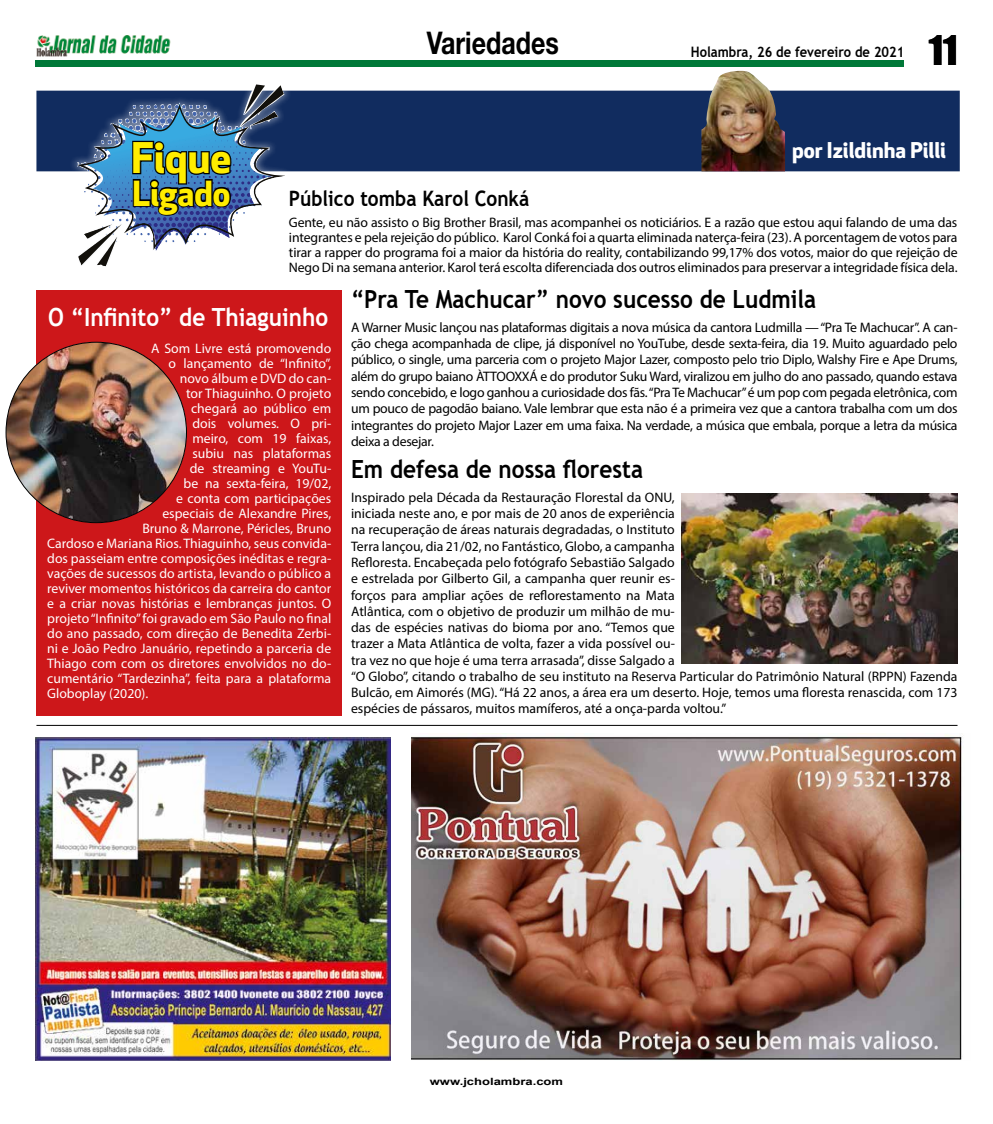
<style>
.page{position:relative;width:993px;height:1124px;background:#fff}
.page>*{position:absolute;margin:0;border:0;box-sizing:border-box;transform-origin:0 0}
.t1{font:700 41.25px "Apex New";color:#ffed00}
.t2{font:37.5px "Impact";color:#000}
.t3{font:700 33.75px "Apex New";color:#ffed00}
.t4{font:700 31.25px "Helvetica Neue";color:#000;scale:.8 1}
.t5{font:700 25px "Trebuchet MS";color:#000;scale:.9 1}
.t6{font:700 25px "Trebuchet MS";color:#fff;scale:.9 1}
.t7{font:700 21.25px "Trebuchet MS";color:#000;scale:.9 1}
.t8{font:700 21.25px "Apex New";color:#fff}
.t9{font:700 14.38px "Trebuchet MS";color:#000;scale:.9 1}
.t10{font:13.75px/16.2px "Myriad Pro";color:#000;text-align:justify}
.t11{font:13.75px "Myriad Pro";color:#fff}
.t12{font:700 10px "Arial";color:#000;scale:1.3 1}
</style>
<div class="page">
<div style="left:35px;top:60px;width:869px;height:7px;background:#007838"></div>
<img style="left:36px;top:35px;width:135px;height:22px">
<div style="left:36px;top:290px;width:305px;height:425px;background:#cd171a"></div>
<div style="left:36px;top:91px;width:923px;height:80px;background:#112c5f"></div>
<div style="left:69px;top:76px;width:223px;height:199px;background:#fff;opacity:.48"></div>
<svg style="left:77px;top:84px;width:207px;height:166px"></svg>
<img style="left:6px;top:342px;width:180px;height:180px;border-radius:90px">
<img style="left:701px;top:70px;width:83px;height:101px">
<img style="left:411px;top:733px;width:551px;height:326px">
<hr style="left:36px;top:725px;width:921px;height:1px;background:#000">
<img style="left:35px;top:737px;width:356px;height:322px">
<img style="left:681px;top:493px;width:276px;height:170px">
<h3 class="t4" style="left:426px;top:24px;width:166px">Variedades</h3>
<h1 class="t1" style="left:131px;top:134px;width:101px">Fique</h1>
<h3 class="t3" style="left:132px;top:173px;width:99px">Ligado</h3>
<h3 class="t7" style="left:289px;top:185px;width:268px">Público tomba Karol Conká</h3>
<p class="t9" style="left:690px;top:43px;width:239px">Holambra, 26 de fevereiro de 2021</p>
<h2 class="t2" style="left:928px;top:21px;width:30px">11</h2>
<h3 class="t8" style="left:791px;top:138px;width:155px">por Izildinha Pilli</h3>
<p class="t10" style="left:289px;top:214px;width:670px;line-height:15px">Gente, eu não assisto o Big Brother Brasil, mas acompanhei os noticiários. E a razão que estou aqui falando de uma das integrantes e pela rejeição do público. Karol Conká foi a quarta eliminada naterça-feira (23). A porcentagem de votos para tirar a rapper do programa foi a maior da história do reality, contabilizando 99,17% dos votos, maior do que rejeição de Nego Di na semana anterior. Karol terá escolta diferenciada dos outros eliminados para preservar a integridade física dela.</p>
<h3 class="t6" style="left:48px;top:301px;width:312px">O “Infinito” de Thiaguinho</h3>
<p class="t11" style="left:151px;top:340px;width:182px">A Som Livre está promovendo</p>
<p class="t11" style="left:168px;top:355px;width:164px">o lançamento de “Infinito”,</p>
<p class="t11" style="left:180px;top:370px;width:153px">novo álbum e DVD do can-</p>
<p class="t11" style="left:186px;top:385px;width:146px">tor Thiaguinho. O projeto</p>
<p class="t11" style="left:191px;top:400px;width:142px">chegará ao público em</p>
<p class="t11" style="left:192px;top:415px;width:140px">dois volumes. O pri-</p>
<p class="t11" style="left:192px;top:430px;width:140px">meiro, com 19 faixas,</p>
<p class="t11" style="left:192px;top:445px;width:140px">subiu nas plataformas</p>
<p class="t11" style="left:190px;top:460px;width:143px">de streaming e YouTu-</p>
<p class="t11" style="left:183px;top:475px;width:149px">be na sexta-feira, 19/02,</p>
<p class="t11" style="left:176px;top:490px;width:157px">e conta com participações</p>
<p class="t11" style="left:162px;top:505px;width:170px">especiais de Alexandre Pires,</p>
<p class="t11" style="left:142px;top:520px;width:190px">Bruno &amp; Marrone, Péricles, Bruno</p>
<p class="t11" style="left:47px;top:535px;width:285px">Cardoso e Mariana Rios. Thiaguinho, seus convida-</p>
<p class="t11" style="left:47px;top:550px;width:285px">dos passeiam entre composições inéditas e regra-</p>
<p class="t11" style="left:47px;top:565px;width:285px">vações de sucessos do artista, levando o público a</p>
<p class="t11" style="left:47px;top:580px;width:285px">reviver momentos históricos da carreira do cantor</p>
<p class="t11" style="left:47px;top:595px;width:285px">e a criar novas histórias e lembranças juntos. O</p>
<p class="t11" style="left:47px;top:610px;width:285px">projeto “Infinito” foi gravado em São Paulo no final</p>
<p class="t11" style="left:47px;top:625px;width:285px">do ano passado, com direção de Benedita Zerbi-</p>
<p class="t11" style="left:47px;top:640px;width:285px">ni e João Pedro Januário, repetindo a parceria de</p>
<p class="t11" style="left:47px;top:655px;width:285px">Thiago com com os diretores envolvidos no do-</p>
<p class="t11" style="left:47px;top:670px;width:285px">cumentário “Tardezinha”, feita para a plataforma</p>
<p class="t11" style="left:47px;top:685px;width:102px">Globoplay (2020).</p>
<h3 class="t5" style="left:351px;top:284px;width:518px">“Pra Te Machucar” novo sucesso de Ludmila</h3>
<p class="t10" style="left:351px;top:319px;width:607px">A Warner Music lançou nas plataformas digitais a nova música da cantora Ludmilla — “Pra Te Machucar”. A can&shy;ção chega acompanhada de clipe, já disponível no YouTube, desde sexta-feira, dia 19. Muito aguardado pelo público, o single, uma parceria com o projeto Major Lazer, composto pelo trio Diplo, Walshy Fire e Ape Drums, além do grupo baiano ÀTTOOXXÁ e do produtor Suku Ward, viralizou em julho do ano passado, quando estava sendo concebido, e logo ganhou a curiosidade dos fãs. “Pra Te Machucar” é um pop com pegada eletrônica, com um pouco de pagodão baiano. Vale lembrar que esta não é a primeira vez que a cantora trabalha com um dos integrantes do projeto Major Lazer em uma faixa. Na verdade, a música que embala, porque a letra da música deixa a desejar.</p>
<h3 class="t5" style="left:351px;top:454px;width:326px">Em defesa de nossa floresta</h3>
<p class="t10" style="left:351px;top:489px;width:607px;text-align:left">Inspirado pela Década da Restauração Florestal da ONU,<br>iniciada neste ano, e por mais de 20 anos de experiência<br>na recuperação de áreas naturais degradadas, o Instituto<br>Terra lançou, dia 21/02, no Fantástico, Globo, a campanha<br>Refloresta. Encabeçada pelo fotógrafo Sebastião Salgado<br>e estrelada por Gilberto Gil, a campanha quer reunir es-<br>forços para ampliar ações de reflorestamento na Mata<br>Atlântica, com o objetivo de produzir um milhão de mu-<br>das de espécies nativas do bioma por ano. “Temos que<br>trazer a Mata Atlântica de volta, fazer a vida possível ou-<br>tra vez no que hoje é uma terra arrasada”, disse Salgado a<br>“O Globo”, citando o trabalho de seu instituto na Reserva Particular do Patrimônio Natural (RPPN) Fazenda Bulcão, em Aimorés (MG). “Há 22 anos, a área era um deserto. Hoje, temos uma floresta renascida, com 173 espécies de pássaros, muitos mamíferos, até a onça-parda voltou.”</p>
<p class="t12" style="left:429px;top:1074px;width:104px">www.jcholambra.com</p>
</div>
